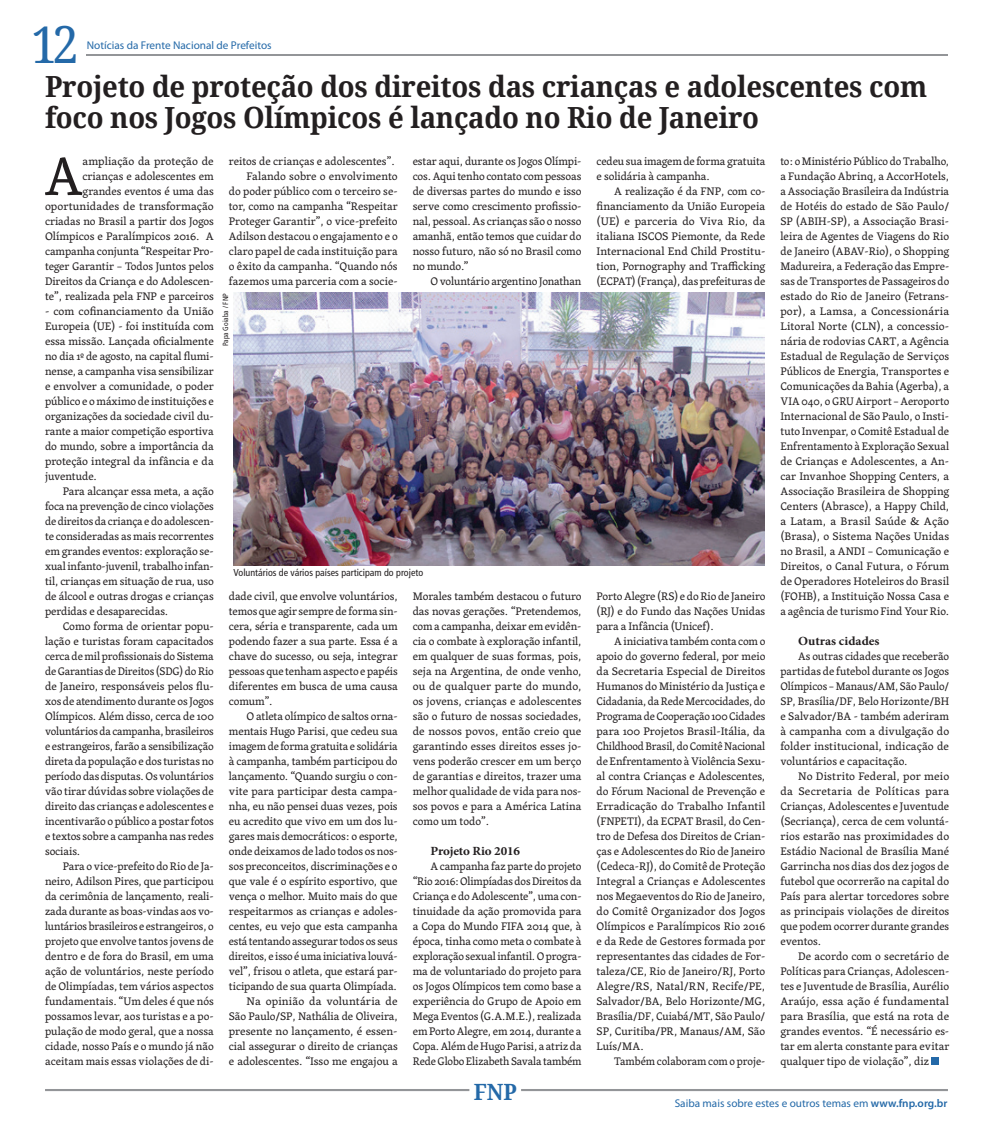
<style>
.page{position:relative;width:993px;height:1134px;background:#fff}
.page>*{position:absolute;margin:0;border:0;box-sizing:border-box;transform-origin:0 0}
.t1{font:55.88px "Skolar";color:#231f20}
.t2{font:50.75px "Droid Serif";color:#2469a8;scale:.94 1}
.t3{font:700 29.12px/31.2px "Droid Serif";letter-spacing:-.01em;color:#231f20;scale:.94 1}
.t4{font:700 22.38px "Droid Serif";color:#2469a8;scale:.94 1}
.t5{font:700 12.5px "Minion Pro";letter-spacing:-.005em;color:#231f20;scale:1.04 1}
.t6{font:11.25px/15px "Skolar";letter-spacing:-.01em;color:#231f20;text-align:justify}
.t7{font:11.25px "Myriad Pro";color:#2469a8}
.t8{font:condensed 10px "Frutiger LT Std";color:#231f20}
.t9{font:condensed 7.5px "Frutiger LT Std";color:#231f20}
.s1{font-weight:600}
</style>
<div class="page">
<hr style="left:87px;top:54px;width:860px;height:2px;background:#939598">
<hr style="left:521px;top:1089px;width:426px;height:2px;background:#939598">
<hr style="left:45px;top:1089px;width:424px;height:2px;background:#939598">
<div style="left:931px;top:1057px;width:7px;height:8px;background:#2469a8"></div>
<img style="left:233px;top:293px;width:531px;height:272px">
<h2 class="t2" style="left:31px;top:10px;width:53px">12</h2>
<h3 class="t3" style="left:45px;top:70px;width:939px">Projeto de proteção dos direitos das crianças e adolescentes com foco nos Jogos Olímpicos é lançado no Rio de Janeiro</h3>
<p class="t7" style="left:87px;top:38px;width:186px">Notícias da Frente Nacional de Prefeitos</p>
<p class="t6" style="left:45px;top:153px;width:170px;text-align:right">ampliação da proteção de crianças e adolescentes em grandes eventos é uma das oportunidades de transformação criadas no Brasil a partir dos Jogos<br>Olímpicos e Paralímpicos 2016. A campanha conjunta “Respeitar Pro&shy;teger Garantir – Todos Juntos pelos<br>Direitos da Criança e do Adolescen&shy;te”, realizada pela FNP e parceiros</p>
<p class="t6" style="left:45px;top:303px;width:170px">- com cofinanciamento da União Europeia (UE) - foi instituída com essa missão. Lançada oficialmente no dia 1º de agosto, na capital flumi&shy;nense, a campanha visa sensibilizar e envolver a comunidade, o poder público e o máximo de instituições e organizações da sociedade civil du&shy;rante a maior competição esportiva do mundo, sobre a importância da proteção integral da infância e da juventude.</p>
<p class="t6" style="left:45px;top:483px;width:170px;text-indent:18px">Para alcançar essa meta, a ação foca na prevenção de cinco violações de direitos da criança e do adolescen&shy;te consideradas as mais recorrentes em grandes eventos: exploração se&shy;xual infanto-juvenil, trabalho infan&shy;til, crianças em situação de rua, uso de álcool e outras drogas e crianças perdidas e desaparecidas.</p>
<p class="t6" style="left:45px;top:618px;width:170px;text-indent:18px">Como forma de orientar popu&shy;lação e turistas foram capacitados cerca de mil profissionais do Sistema de Garantias de Direitos (SDG) do Rio de Janeiro, responsáveis pelos flu&shy;xos de atendimento durante os Jogos Olímpicos. Além disso, cerca de 100 voluntários da campanha, brasileiros e estrangeiros, farão a sensibilização direta da população e dos turistas no período das disputas. Os voluntários vão tirar dúvidas sobre violações de direito das crianças e adolescentes e incentivarão o público a postar fotos e textos sobre a campanha nas redes sociais.</p>
<p class="t6" style="left:45px;top:858px;width:170px;text-indent:18px">Para o vice-prefeito do Rio de Ja&shy;neiro, Adilson Pires, que participou da cerimônia de lançamento, reali&shy;zada durante as boas-vindas aos vo&shy;luntários brasileiros e estrangeiros, o projeto que envolve tantos jovens de dentro e de fora do Brasil, em uma ação de voluntários, neste período de Olimpíadas, tem vários aspectos fundamentais. “Um deles é que nós possamos levar, aos turistas e a po&shy;pulação de modo geral, que a nossa cidade, nosso País e o mundo já não aceitam mais essas violações de di-</p>
<h1 class="t1" style="left:44px;top:132px;width:40px">A</h1>
<p class="t6" style="left:229px;top:153px;width:170px;text-align:right">reitos de crianças e adolescentes”.<br>Falando sobre o envolvimento<br>do poder público com o terceiro se&shy;tor, como na campanha “Respeitar Proteger Garantir”, o vice-prefeito Adilson destacou o engajamento e o claro papel de cada instituição para o êxito da campanha. “Quando nós fazemos uma parceria com a socie-</p>
<p class="t9" style="left:221px;top:346px;width:54px;rotate:-90deg">Papa Goiaba / FNP</p>
<p class="t6" style="left:412px;top:153px;width:170px">estar aqui, durante os Jogos Olímpi&shy;cos. Aqui tenho contato com pessoas de diversas partes do mundo e isso serve como crescimento profissio&shy;nal, pessoal. As crianças são o nosso amanhã, então temos que cuidar do nosso futuro, não só no Brasil como no mundo.”</p>
<p class="t6" style="left:430px;top:273px;width:152px">O voluntário argentino Jonathan</p>
<p class="t8" style="left:233px;top:567px;width:191px">Voluntários de vários países participam do projeto</p>
<p class="t6" style="left:229px;top:588px;width:170px">dade civil, que envolve voluntários, temos que agir sempre de forma sin&shy;cera, séria e transparente, cada um podendo fazer a sua parte. Essa é a chave do sucesso, ou seja, integrar pessoas que tenham aspecto e papéis diferentes em busca de uma causa comum”.</p>
<p class="t6" style="left:229px;top:708px;width:170px;text-align:right">O atleta olímpico de saltos orna&shy;mentais Hugo Parisi, que cedeu sua imagem de forma gratuita e solidária à campanha, também participou do lançamento. “Quando surgiu o con&shy;vite para participar desta campa&shy;nha, eu não pensei duas vezes, pois eu acredito que vivo em um dos lu&shy;gares mais democráticos: o esporte, onde deixamos de lado todos os nos&shy;sos preconceitos, discriminações e o que vale é o espírito esportivo, que vença o melhor. Muito mais do que respeitarmos as crianças e adoles&shy;centes, eu vejo que esta campanha está tentando assegurar todos os seus direitos, e isso é uma iniciativa louvá&shy;vel”, frisou o atleta, que estará par&shy;ticipando de sua quarta Olimpíada.<br>Na opinião da voluntária de São Paulo/SP, Nathália de Oliveira, presente no lançamento, é essen&shy;cial assegurar o direito de crianças e adolescentes. “Isso me engajou a</p>
<p class="t6" style="left:412px;top:588px;width:170px">Morales também destacou o futuro das novas gerações. “Pretendemos, com a campanha, deixar em evidên&shy;cia o combate à exploração infantil, em qualquer de suas formas, pois, seja na Argentina, de onde venho, ou de qualquer parte do mundo, os jovens, crianças e adolescentes são o futuro de nossas sociedades, de nossos povos, então creio que garantindo esses direitos esses jo&shy;vens poderão crescer em um berço de garantias e direitos, trazer uma melhor qualidade de vida para nos&shy;sos povos e para a América Latina como um todo”.</p>
<p class="t5" style="left:430px;top:842px;width:88px">Projeto Rio 2016</p>
<p class="t6" style="left:412px;top:858px;width:170px;text-indent:18px">A campanha faz parte do projeto “Rio 2016: Olimpíadas dos Direitos da Criança e do Adolescente”, uma con&shy;tinuidade da ação promovida para a Copa do Mundo FIFA 2014 que, à época, tinha como meta o combate à exploração sexual infantil. O progra&shy;ma de voluntariado do projeto para os Jogos Olímpicos tem como base a experiência do Grupo de Apoio em Mega Eventos (G.A.M.E.), realizada em Porto Alegre, em 2014, durante a Copa. Além de Hugo Parisi, a atriz da Rede Globo Elizabeth Savala também</p>
<h3 class="t4" style="left:474px;top:1076px;width:47px">FNP</h3>
<p class="t6" style="left:596px;top:153px;width:170px">cedeu sua imagem de forma gratuita e solidária à campanha.</p>
<p class="t6" style="left:596px;top:183px;width:170px;text-indent:18px">A realização é da FNP, com co&shy;financiamento da União Europeia (UE) e parceria do Viva Rio, da italiana ISCOS Piemonte, da Rede Internacional End Child Prostitu&shy;tion, Pornography and Trafficking (ECPAT) (França), das prefeituras de</p>
<p class="t6" style="left:596px;top:588px;width:170px">Porto Alegre (RS) e do Rio de Janeiro (RJ) e do Fundo das Nações Unidas para a Infância (Unicef).</p>
<p class="t6" style="left:596px;top:633px;width:170px;text-indent:18px">A iniciativa também conta com o apoio do governo federal, por meio da Secretaria Especial de Direitos Humanos do Ministério da Justiça e Cidadania, da Rede Mercocidades, do Programa de Cooperação 100 Cidades para 100 Projetos Brasil-Itália, da Childhood Brasil, do Comitê Nacional de Enfrentamento à Violência Sexu&shy;al contra Crianças e Adolescentes, do Fórum Nacional de Prevenção e Erradicação do Trabalho Infantil (FNPETI), da ECPAT Brasil, do Cen&shy;tro de Defesa dos Direitos de Crian&shy;ças e Adolescentes do Rio de Janeiro (Cedeca-RJ), do Comitê de Proteção Integral a Crianças e Adolescentes nos Megaeventos do Rio de Janeiro, do Comitê Organizador dos Jogos Olímpicos e Paralímpicos Rio 2016 e da Rede de Gestores formada por representantes das cidades de For&shy;taleza/CE, Rio de Janeiro/RJ, Porto Alegre/RS, Natal/RN, Recife/PE, Salvador/BA, Belo Horizonte/MG, Brasília/DF, Cuiabá/MT, São Paulo/ SP, Curitiba/PR, Manaus/AM, São Luís/MA.</p>
<p class="t6" style="left:614px;top:1053px;width:152px">Também colaboram com o proje-</p>
<p class="t6" style="left:780px;top:153px;width:170px">to: o Ministério Público do Trabalho, a Fundação Abrinq, a AccorHotels, a Associação Brasileira da Indústria de Hotéis do estado de São Paulo/ SP (ABIH-SP), a Associação Brasi&shy;leira de Agentes de Viagens do Rio de Janeiro (ABAV-Rio), o Shopping Madureira, a Federação das Empre&shy;sas de Transportes de Passageiros do estado do Rio de Janeiro (Fetrans&shy;por), a Lamsa, a Concessionária Litoral Norte (CLN), a concessio&shy;nária de rodovias CART, a Agência Estadual de Regulação de Serviços Públicos de Energia, Transportes e Comunicações da Bahia (Agerba), a VIA 040, o GRU Airport – Aeroporto Internacional de São Paulo, o Insti&shy;tuto Invenpar, o Comitê Estadual de Enfrentamento à Exploração Sexual de Crianças e Adolescentes, a An&shy;car Invanhoe Shopping Centers, a Associação Brasileira de Shopping Centers (Abrasce), a Happy Child, a Latam, a Brasil Saúde &amp; Ação (Brasa), o Sistema Nações Unidas no Brasil, a ANDI – Comunicação e Direitos, o Canal Futura, o Fórum de Operadores Hoteleiros do Brasil (FOHB), a Instituição Nossa Casa e a agência de turismo Find Your Rio.</p>
<p class="t5" style="left:797px;top:632px;width:80px">Outras cidades</p>
<p class="t6" style="left:780px;top:648px;width:170px;text-indent:18px">As outras cidades que receberão partidas de futebol durante os Jogos Olímpicos – Manaus/AM, São Paulo/ SP, Brasília/DF, Belo Horizonte/BH e Salvador/BA - também aderiram à campanha com a divulgação do folder institucional, indicação de voluntários e capacitação.</p>
<p class="t6" style="left:780px;top:768px;width:170px;text-indent:18px">No Distrito Federal, por meio da Secretaria de Políticas para Crianças, Adolescentes e Juventude (Secriança), cerca de cem voluntá&shy;rios estarão nas proximidades do Estádio Nacional de Brasília Mané Garrincha nos dias dos dez jogos de futebol que ocorrerão na capital do País para alertar torcedores sobre as principais violações de direitos que podem ocorrer durante grandes eventos.</p>
<p class="t6" style="left:780px;top:948px;width:170px;text-indent:18px">De acordo com o secretário de Políticas para Crianças, Adolescen&shy;tes e Juventude de Brasília, Aurélio Araújo, essa ação é fundamental para Brasília, que está na rota de grandes eventos. “É necessário es&shy;tar em alerta constante para evitar qualquer tipo de violação”, diz</p>
<p class="t7" style="left:674px;top:1096px;width:274px">Saiba mais sobre estes e outros temas em <span class="s1">www.fnp.org.br</span></p>
</div>
